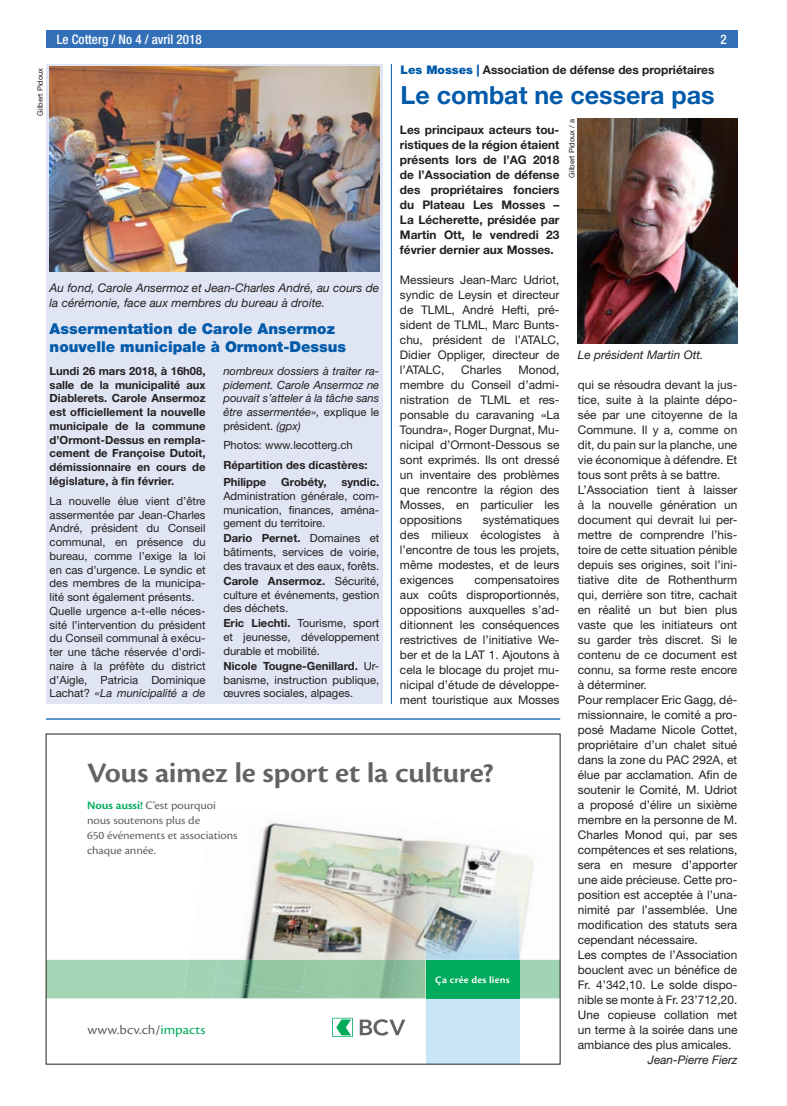
<style>
.page{position:relative;width:787px;height:1106px;background:#fff}
.page>*{position:absolute;margin:0;border:0;box-sizing:border-box;transform-origin:0 0}
.t1{font:600 29.38px "Cronos Pro";letter-spacing:-.015em;color:#636366;scale:1.08 1}
.t2{font:700 25px "Helvetica Neue LT Std";color:#015aaa}
.t3{font:900 15px/17.5px "Helvetica Neue LT Std";color:#015aaa}
.t4{font:13.62px "Cronos Pro";letter-spacing:.01em;color:#636366;scale:1.08 1}
.t5{font:500 condensed 13.12px "Helvetica Neue LT Std";color:#fff}
.t6{font:11.88px/15px "Helvetica Neue LT Std";color:#231f20;text-align:justify}
.t7{font:700 11.88px/15px "Helvetica Neue LT Std";color:#231f20;text-align:justify}
.t8{font:italic 11.88px/14.4px "Helvetica Neue LT Std";color:#231f20}
.t9{font:11.75px/15.1px "Cronos Pro";letter-spacing:-.01em;color:#636366;scale:1.08 1}
.t10{font:11.25px/13.8px "Helvetica Neue LT Std";color:#231f20;text-align:justify}
.t11{font:700 11.25px/13.8px "Helvetica Neue LT Std";color:#231f20;text-align:justify}
.t12{font:italic 11.25px/13.8px "Helvetica Neue LT Std";color:#231f20;text-align:justify}
.t13{font:600 10.12px "Cronos Pro";letter-spacing:.015em;color:#fff;scale:1.08 1}
.t14{font:7.5px "Helvetica Neue LT Std";color:#231f20}
.s1{font-weight:900;color:#015aaa}
.s2{font-style:normal}
.s3{font-style:italic}
.s4{font-weight:700}
.s5{font-weight:600;color:#00ab5b}
.s6{color:#00ab5b}
</style>
<div class="page">
<div style="left:46px;top:30px;width:691px;height:18px;background:#326fb7"></div>
<img style="left:244px;top:820px;width:290px;height:139px">
<div style="left:425px;top:998px;width:94px;height:66px;background:#c9e6f7"></div>
<div style="left:48px;top:959px;width:134px;height:39px;background:#a4d6b5"></div>
<div style="left:519px;top:959px;width:39px;height:39px;background:#a1d4b4"></div>
<img style="left:218px;top:959px;width:84px;height:21px">
<img style="left:302px;top:959px;width:93px;height:39px">
<img style="left:182px;top:959px;width:36px;height:39px">
<img style="left:448px;top:998px;width:70px;height:1px">
<img style="left:212px;top:980px;width:138px;height:18px">
<div style="left:425px;top:959px;width:94px;height:39px;background:#00ab5b"></div>
<svg style="left:360px;top:1019px;width:45px;height:16px"></svg>
<svg style="left:332px;top:1017px;width:21px;height:20px"></svg>
<div style="left:333px;top:1018px;width:19px;height:18px;background:#fff"></div>
<svg style="left:336px;top:1019px;width:15px;height:16px"></svg>
<img style="left:425px;top:883px;width:68px;height:32px">
<img style="left:493px;top:883px;width:26px;height:76px">
<img style="left:425px;top:915px;width:73px;height:44px">
<img style="left:578px;top:118px;width:159px;height:225px">
<div style="left:46px;top:64px;width:337px;height:640px;background:#e0e5f3"></div>
<img style="left:50px;top:67px;width:329px;height:204px">
<hr style="left:46px;top:718px;width:514px;height:1px;background:#015aaa">
<hr style="left:391px;top:64px;width:1px;height:640px;background:#015aaa">
<p class="t5" style="left:57px;top:31px;width:147px">Le Cotterg / No 4 / avril 2018</p>
<p class="t5" style="left:720px;top:31px;width:8px">2</p>
<p class="t7" style="left:400px;top:62px;width:315px"><span class="s1">Les Mosses |</span> Association de défense des propriétaires</p>
<h2 class="t2" style="left:400px;top:79px;width:315px">Le combat ne cessera pas</h2>
<p class="t7" style="left:400px;top:122px;width:161px">Les principaux acteurs tou&shy;ristiques de la région étaient présents lors de l’AG 2018 de l’Association de défense des propriétaires fonciers du Plateau Les Mosses – La Lécherette, présidée par Martin Ott, le vendredi 23 février dernier aux Mosses.</p>
<p class="t6" style="left:400px;top:272px;width:161px">Messieurs Jean-Marc Udriot, syndic de Leysin et directeur de TLML, André Hefti, pré&shy;sident de TLML, Marc Bunts&shy;chu, président de l’ATALC, Didier Oppliger, directeur de l’ATALC,</p>
<p class="t14" style="left:36px;top:116px;width:49px;rotate:-90deg">Gilbert Pidoux</p>
<p class="t14" style="left:567px;top:178px;width:60px;rotate:-90deg">Gilbert Pidoux / a</p>
<p class="t8" style="left:50px;top:281px;width:331px">Au fond, Carole Ansermoz et Jean-Charles André, au cours de la cérémonie, face aux membres du bureau à droite.</p>
<p class="t3" style="left:50px;top:320px;width:298px">Assermentation de Carole Ansermoz nouvelle municipale à Ormont-Dessus</p>
<p class="t8" style="left:578px;top:347px;width:127px">Le président Martin Ott.</p>
<p class="t6" style="left:461px;top:362px;width:42px">Charles</p>
<p class="t6" style="left:400px;top:362px;width:161px;text-indent:119px">Monod, membre du Conseil d’admi&shy;nistration de TLML et res&shy;ponsable du caravaning «La Toundra», Roger Durgnat, Mu&shy;nicipal d’Ormont-Dessous se sont exprimés. Ils ont dressé un inventaire des problèmes que rencontre la région des Mosses, en particulier les oppositions</p>
<p class="t12" style="left:223px;top:364px;width:157px">nombreux dossiers à traiter ra&shy;pidement. Carole Ansermoz ne pouvait s’atteler à la tâche sans être assermentée», <span class="s2">explique le président.</span> (gpx)</p>
<p class="t10" style="left:223px;top:437px;width:131px">Photos: www.lecotterg.ch</p>
<p class="t11" style="left:223px;top:455px;width:146px;line-height:17.5px">Répartition des dicastères:<br>Philippe</p>
<p class="t11" style="left:50px;top:364px;width:157px">Lundi 26 mars 2018, à 16h08, salle de la municipalité aux Diablerets. Carole Ansermoz est officiellement la nouvelle municipale de la commune d’Ormont-Dessus en rempla&shy;cement de Françoise Dutoit, démissionnaire en cours de législature, à fin février.</p>
<p class="t10" style="left:50px;top:494px;width:157px;text-align:left">La nouvelle élue vient d’être assermentée par Jean-Charles<br>André, président du Conseil communal, en présence du bureau, comme l’exige la loi en cas d’urgence. Le syndic et des membres de la municipa&shy;lité sont également présents.<br>Quelle urgence a-t-elle néces&shy;sité l’intervention du président du Conseil communal à exécu&shy;ter une tâche réservée d’ordi&shy;naire à la préfète du district d’Aigle, Patricia Dominique<br>Lachat? <span class="s3">«La municipalité a de</span></p>
<p class="t6" style="left:578px;top:377px;width:161px;text-align:left">qui se résoudra devant la jus&shy;tice, suite à la plainte dépo&shy;sée par une citoyenne de la<br>Commune. Il y a, comme on dit, du pain sur la planche, une vie économique à défendre. Et tous sont prêts à se battre.<br>L’Association tient à laisser à la nouvelle génération un document qui devrait lui per&shy;mettre de comprendre l’his&shy;toire de cette situation pénible depuis ses origines, soit l’ini&shy;tiative dite de Rothenthurm qui, derrière son titre, cachait en réalité un but bien plus vaste que les initiateurs ont su garder très discret. Si le contenu de ce document est connu, sa forme reste encore à déterminer.<br>Pour remplacer Eric Gagg, dé&shy;missionnaire, le comité a pro&shy;posé Madame Nicole Cottet, propriétaire d’un chalet situé dans la zone du PAC 292A, et élue par acclamation. Afin de soutenir le Comité, M. Udriot a proposé d’élire un sixième membre en la personne de M.<br>Charles Monod qui, par ses compétences et ses relations, sera en mesure d’apporter une aide précieuse. Cette pro&shy;position est acceptée à l’una&shy;nimité par l’assemblée. Une modification des statuts sera cependant nécessaire.<br>Les comptes de l’Association bouclent avec un bénéfice de<br>Fr. 4’342,10. Le solde dispo&shy;nible se monte à Fr. 23’712,20.<br>Une copieuse collation met un terme à la soirée dans une ambiance des plus amicales.</p>
<p class="t8" style="left:648px;top:1052px;width:91px">Jean-Pierre Fierz</p>
<p class="t11" style="left:281px;top:475px;width:47px">Grobéty,</p>
<p class="t11" style="left:341px;top:475px;width:39px">syndic.</p>
<p class="t10" style="left:223px;top:489px;width:157px">Administration générale, com&shy;munication, finances, aména&shy;gement du territoire.</p>
<p class="t10" style="left:223px;top:531px;width:157px"><span class="s4">Dario Pernet.</span> Domaines et bâtiments, services de voirie, des travaux et des eaux, forêts.</p>
<p class="t10" style="left:223px;top:574px;width:157px"><span class="s4">Carole Ansermoz.</span> Sécurité, culture et événements, gestion des déchets.</p>
<p class="t10" style="left:223px;top:616px;width:157px"><span class="s4">Eric Liechti.</span> Tourisme, sport et jeunesse, développement durable et mobilité.</p>
<p class="t10" style="left:223px;top:659px;width:157px"><span class="s4">Nicole Tougne-Genillard.</span> Ur&shy;banisme, instruction publique, œuvres sociales, alpages.</p>
<p class="t6" style="left:400px;top:512px;width:161px;text-indent:83px">systématiques des milieux écologistes à l’encontre de tous les projets, même modestes, et de leurs exigences</p>
<p class="t6" style="left:400px;top:572px;width:161px;text-indent:75px">compensatoires aux coûts disproportionnés, oppositions auxquelles s’ad&shy;ditionnent les conséquences restrictives de l’initiative We&shy;ber et de la LAT 1. Ajoutons à cela le blocage du projet mu&shy;nicipal d’étude de développe&shy;ment touristique aux Mosses</p>
<h1 class="t1" style="left:87px;top:755px;width:378px">Vous aimez le sport et la culture?</h1>
<p class="t9" style="left:87px;top:797px;width:141px"><span class="s5">Nous aussi!</span> C'est pourquoi nous soutenons plus de<br>650 événements et associations chaque année.</p>
<p class="t13" style="left:435px;top:974px;width:70px">Ça crée des liens</p>
<p class="t4" style="left:88px;top:1022px;width:111px">www.bcv.ch/<span class="s6">impacts</span></p>
</div>
